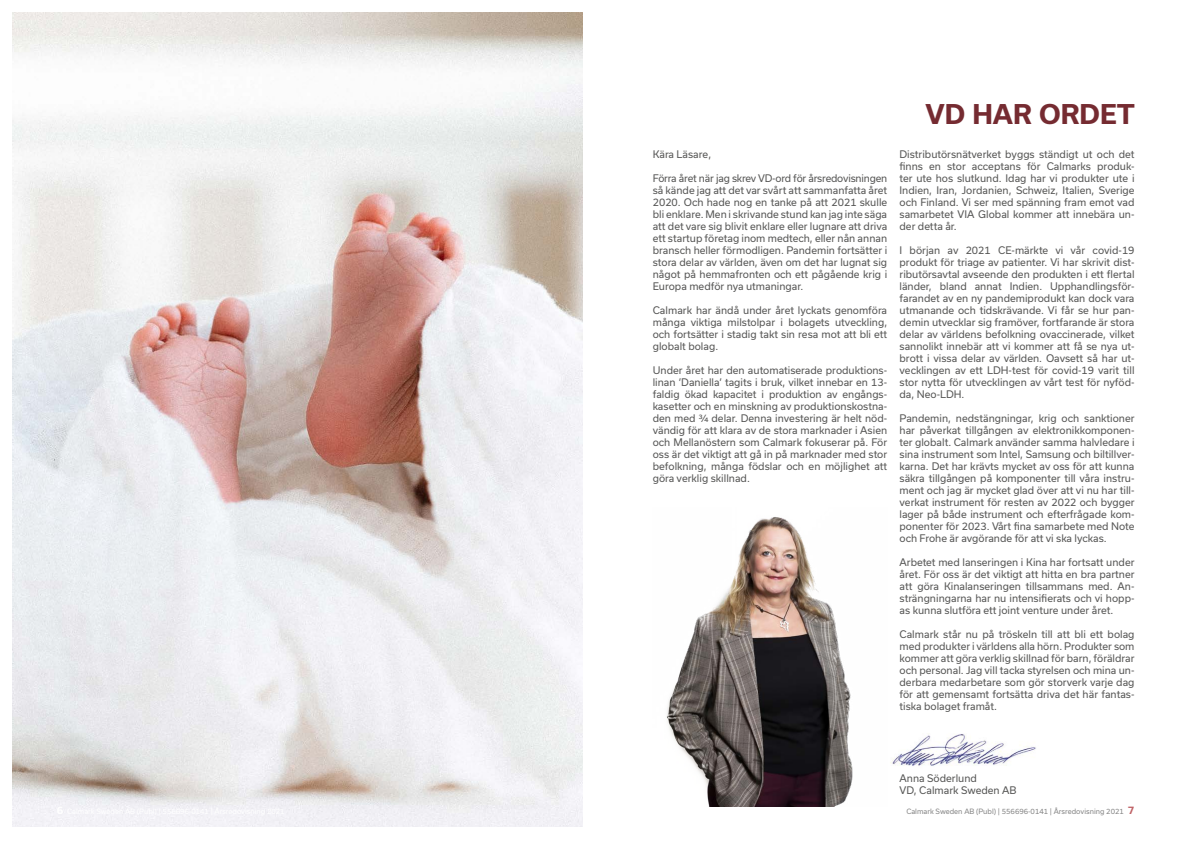
<style>
.page{position:relative;width:1191px;height:842px;background:#fff}
.page>*{position:absolute;margin:0;border:0;box-sizing:border-box;transform-origin:0 0}
.t1{font:700 26px "Usual";color:#752b31}
.t2{font:10px/12px "Usual";color:#575756;text-align:justify}
.t3{font:7px "Usual";color:#878787}
.s1{font-weight:700;font-size:10px;color:#bf6165}
</style>
<div class="page">
<img style="left:13px;top:13px;width:569px;height:813px">
<img style="left:890px;top:734px;width:146px;height:32px">
<img style="left:666px;top:517px;width:187px;height:289px">
<p class="t2" style="left:653px;top:148px;width:60px">Kära Läsare,</p>
<p class="t2" style="left:653px;top:172px;width:236px">Förra året när jag skrev VD-ord för årsredovisningen så kände jag att det var svårt att sammanfatta året 2020. Och hade nog en tanke på att 2021 skulle bli enklare. Men i skrivande stund kan jag inte säga att det vare sig blivit enklare eller lugnare att driva ett startup företag inom medtech, eller nån annan bransch heller förmodligen. Pandemin fortsätter i stora delar av världen, även om det har lugnat sig något på hemmafronten och ett pågående krig i Europa medför nya utmaningar.</p>
<p class="t2" style="left:653px;top:304px;width:236px">Calmark har ändå under året lyckats genomföra många viktiga milstolpar i bolagets utveckling, och fortsätter i stadig takt sin resa mot att bli ett globalt bolag.</p>
<p class="t2" style="left:653px;top:364px;width:236px">Under året har den automatiserade produktions&shy;linan ’Daniella’ tagits i bruk, vilket innebar en 13- faldig ökad kapacitet i produktion av engångs&shy;kasetter och en minskning av produktionskostna&shy;den med ¾ delar. Denna investering är helt nöd&shy;vändig för att klara av de stora marknader i Asien och Mellanöstern som Calmark fokuserar på. För oss är det viktigt att gå in på marknader med stor befolkning, många födslar och en möjlighet att göra verklig skillnad.</p>
<h1 class="t1" style="left:925px;top:100px;width:211px">VD HAR ORDET</h1>
<p class="t2" style="left:899px;top:148px;width:236px">Distributörsnätverket byggs ständigt ut och det finns en stor acceptans för Calmarks produk&shy;ter ute hos slutkund. Idag har vi produkter ute i Indien, Iran, Jordanien, Schweiz, Italien, Sverige och Finland. Vi ser med spänning fram emot vad samarbetet VIA Global kommer att innebära un&shy;der detta år.</p>
<p class="t2" style="left:899px;top:244px;width:236px">I början av 2021 CE-märkte vi vår covid-19 produkt för triage av patienter. Vi har skrivit dist&shy;ributörsavtal avseende den produkten i ett flertal länder, bland annat Indien. Upphandlingsför&shy;farandet av en ny pandemiprodukt kan dock vara utmanande och tidskrävande. Vi får se hur pan&shy;demin utvecklar sig framöver, fortfarande är stora delar av världens befolkning ovaccinerade, vilket sannolikt innebär att vi kommer att få se nya ut&shy;brott i vissa delar av världen. Oavsett så har ut&shy;vecklingen av ett LDH-test för covid-19 varit till stor nytta för utvecklingen av vårt test för nyföd&shy;da, Neo-LDH.</p>
<p class="t2" style="left:899px;top:412px;width:236px">Pandemin, nedstängningar, krig och sanktioner har påverkat tillgången av elektronikkomponen&shy;ter globalt. Calmark använder samma halvledare i sina instrument som Intel, Samsung och biltillver&shy;karna. Det har krävts mycket av oss för att kunna säkra tillgången på komponenter till våra instru&shy;ment och jag är mycket glad över att vi nu har till&shy;verkat instrument för resten av 2022 och bygger lager på både instrument och efterfrågade kom&shy;ponenter för 2023. Vårt fina samarbete med Note och Frohe är avgörande för att vi ska lyckas.</p>
<p class="t2" style="left:899px;top:556px;width:236px">Arbetet med lanseringen i Kina har fortsatt under året. För oss är det viktigt att hitta en bra partner att göra Kinalanseringen tillsammans med. An&shy;strängningarna har nu intensifierats och vi hopp&shy;as kunna slutföra ett joint venture under året.</p>
<p class="t2" style="left:899px;top:628px;width:236px">Calmark står nu på tröskeln till att bli ett bolag med produkter i världens alla hörn. Produkter som kommer att göra verklig skillnad för barn, föräldrar och personal. Jag vill tacka styrelsen och mina un&shy;derbara medarbetare som gör storverk varje dag för att gemensamt fortsätta driva det här fantas&shy;tiska bolaget framåt.</p>
<p class="t2" style="left:899px;top:772px;width:118px">Anna Söderlund<br>VD, Calmark Sweden AB</p>
<p class="t3" style="left:906px;top:807px;width:229px">Calmark Sweden AB (Publ) | 556696-0141 | Årsredovisning 2021 <span class="s1">7</span></p>
</div>
